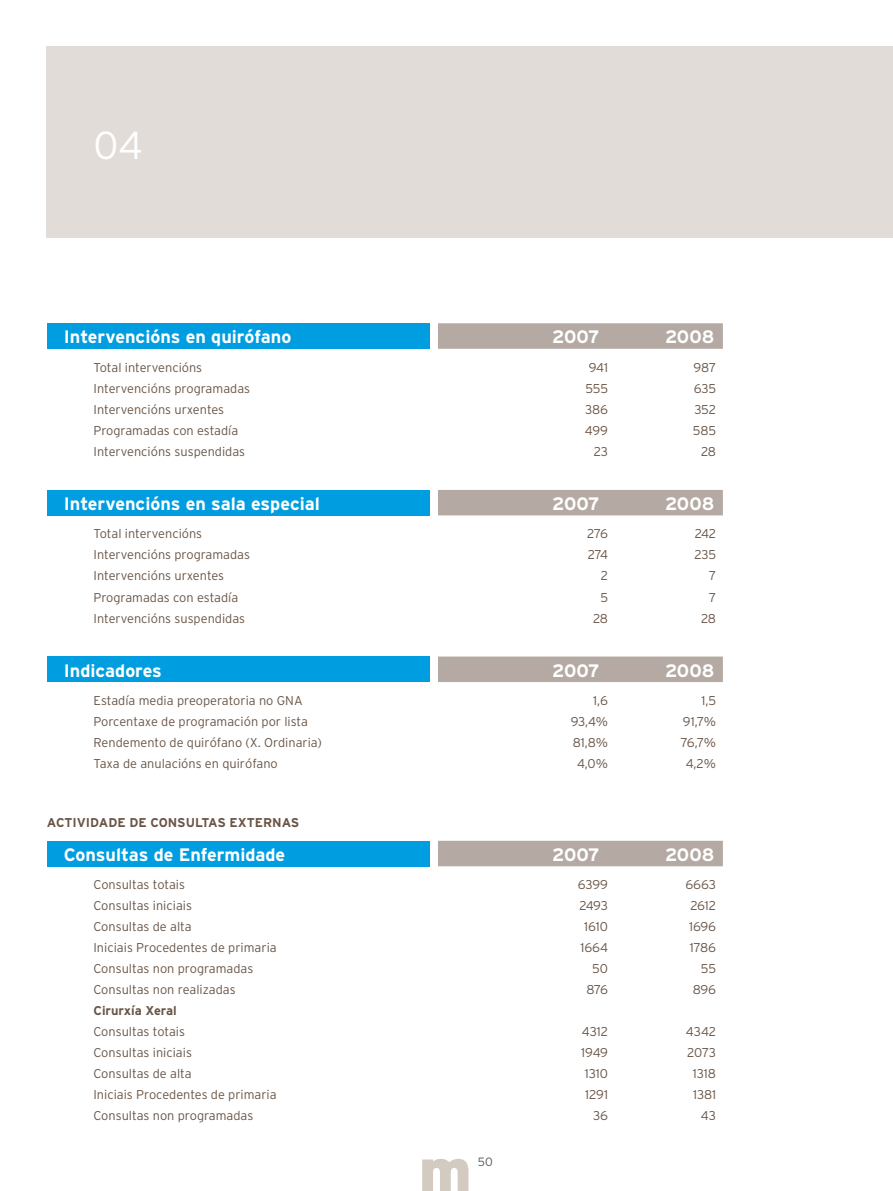
<style>
.page{position:relative;width:893px;height:1191px;background:#fff}
.page>*{position:absolute;margin:0;border:0;box-sizing:border-box;transform-origin:0 0}
.t1{font:900 60px "Interstate";color:#d3cbc1}
.t2{font:300 39px "Interstate";color:#fff}
.t3{font:700 18px "Interstate";color:#fff}
.t4{font:300 12.75px "Interstate";color:#695547}
.t5{font:700 12.75px "Interstate";color:#695547}
.t6{font:300 12px "Interstate";color:#535c55}
</style>
<div class="page">
<div style="left:47px;top:47px;width:846px;height:191px;background:#e1dcd7"></div>
<div style="left:47px;top:323px;width:382px;height:26px;background:#009ee0"></div>
<svg style="left:438px;top:323px;width:285px;height:26px;background:#b5aba4"></svg>
<div style="left:47px;top:490px;width:382px;height:25px;background:#009ee0"></div>
<div style="left:438px;top:490px;width:285px;height:25px;background:#b4aaa3"></div>
<div style="left:47px;top:656px;width:382px;height:26px;background:#009ee0"></div>
<div style="left:438px;top:656px;width:285px;height:26px;background:#b4aaa3"></div>
<div style="left:47px;top:840px;width:382px;height:26px;background:#009ee0"></div>
<div style="left:438px;top:840px;width:285px;height:26px;background:#b4aaa3"></div>
<h2 class="t2" style="left:94px;top:123px;width:51px">04</h2>
<h3 class="t3" style="left:64px;top:327px;width:229px">Intervencións en quirófano</h3>
<h3 class="t3" style="left:552px;top:327px;width:49px">2007</h3>
<h3 class="t3" style="left:665px;top:327px;width:51px">2008</h3>
<p class="t4" style="left:94px;top:360px;width:110px">Total intervencións</p>
<p class="t4" style="left:589px;top:360px;width:21px">941</p>
<p class="t4" style="left:693px;top:360px;width:24px">987</p>
<p class="t4" style="left:94px;top:381px;width:158px">Intervencións programadas</p>
<p class="t4" style="left:585px;top:381px;width:24px">555</p>
<p class="t4" style="left:694px;top:381px;width:24px">635</p>
<p class="t4" style="left:94px;top:402px;width:132px">Intervencións urxentes</p>
<p class="t4" style="left:585px;top:402px;width:24px">386</p>
<p class="t4" style="left:694px;top:402px;width:23px">352</p>
<p class="t4" style="left:94px;top:423px;width:146px">Programadas con estadía</p>
<p class="t4" style="left:585px;top:423px;width:25px">499</p>
<p class="t4" style="left:693px;top:423px;width:25px">585</p>
<p class="t4" style="left:94px;top:444px;width:153px">Intervencións suspendidas</p>
<p class="t4" style="left:594px;top:444px;width:16px">23</p>
<p class="t4" style="left:701px;top:444px;width:16px">28</p>
<h3 class="t3" style="left:64px;top:493px;width:258px">Intervencións en sala especial</h3>
<h3 class="t3" style="left:552px;top:493px;width:49px">2007</h3>
<h3 class="t3" style="left:665px;top:493px;width:51px">2008</h3>
<p class="t4" style="left:94px;top:527px;width:110px">Total intervencións</p>
<p class="t4" style="left:587px;top:527px;width:22px">276</p>
<p class="t4" style="left:695px;top:527px;width:23px">242</p>
<p class="t4" style="left:94px;top:548px;width:158px">Intervencións programadas</p>
<p class="t4" style="left:588px;top:548px;width:22px">274</p>
<p class="t4" style="left:695px;top:548px;width:23px">235</p>
<p class="t4" style="left:94px;top:569px;width:132px">Intervencións urxentes</p>
<p class="t4" style="left:601px;top:569px;width:9px">2</p>
<p class="t4" style="left:709px;top:569px;width:9px">7</p>
<p class="t4" style="left:94px;top:590px;width:146px">Programadas con estadía</p>
<p class="t4" style="left:600px;top:590px;width:9px">5</p>
<p class="t4" style="left:709px;top:590px;width:9px">7</p>
<p class="t4" style="left:94px;top:611px;width:153px">Intervencións suspendidas</p>
<p class="t4" style="left:593px;top:611px;width:16px">28</p>
<p class="t4" style="left:701px;top:611px;width:16px">28</p>
<h3 class="t3" style="left:64px;top:660px;width:100px">Indicadores</h3>
<h3 class="t3" style="left:552px;top:660px;width:49px">2007</h3>
<h3 class="t3" style="left:665px;top:660px;width:51px">2008</h3>
<p class="t4" style="left:94px;top:693px;width:211px">Estadía media preoperatoria no GNA</p>
<p class="t4" style="left:593px;top:693px;width:16px">1,6</p>
<p class="t4" style="left:701px;top:693px;width:16px">1,5</p>
<p class="t4" style="left:94px;top:714px;width:216px">Porcentaxe de programación por lista</p>
<p class="t4" style="left:571px;top:714px;width:39px">93,4%</p>
<p class="t4" style="left:683px;top:714px;width:35px">91,7%</p>
<p class="t4" style="left:94px;top:735px;width:230px">Rendemento de quirófano (X. Ordinaria)</p>
<p class="t4" style="left:573px;top:735px;width:37px">81,8%</p>
<p class="t4" style="left:681px;top:735px;width:37px">76,7%</p>
<p class="t4" style="left:94px;top:756px;width:186px">Taxa de anulacións en quirófano</p>
<p class="t4" style="left:577px;top:756px;width:33px">4,0%</p>
<p class="t4" style="left:686px;top:756px;width:32px">4,2%</p>
<p class="t5" style="left:47px;top:815px;width:18px">Actividade</p>
<p class="t5" style="left:129px;top:815px;width:31px">de consultas</p>
<p class="t5" style="left:230px;top:815px;width:10px">externas</p>
<h3 class="t3" style="left:64px;top:844px;width:223px">Consultas de Enfermidade</h3>
<h3 class="t3" style="left:552px;top:844px;width:49px">2007</h3>
<h3 class="t3" style="left:665px;top:844px;width:51px">2008</h3>
<p class="t4" style="left:94px;top:877px;width:93px">Consultas totais</p>
<p class="t4" style="left:578px;top:877px;width:32px">6399</p>
<p class="t4" style="left:685px;top:877px;width:32px">6663</p>
<p class="t4" style="left:94px;top:898px;width:100px">Consultas iniciais</p>
<p class="t4" style="left:579px;top:898px;width:30px">2493</p>
<p class="t4" style="left:690px;top:898px;width:27px">2612</p>
<p class="t4" style="left:94px;top:919px;width:100px">Consultas de alta</p>
<p class="t4" style="left:584px;top:919px;width:25px">1610</p>
<p class="t4" style="left:689px;top:919px;width:29px">1696</p>
<p class="t4" style="left:94px;top:940px;width:185px">Iniciais Procedentes de primaria</p>
<p class="t4" style="left:580px;top:940px;width:29px">1664</p>
<p class="t4" style="left:690px;top:940px;width:28px">1786</p>
<p class="t4" style="left:94px;top:961px;width:161px">Consultas non programadas</p>
<p class="t4" style="left:592px;top:961px;width:17px">50</p>
<p class="t4" style="left:701px;top:961px;width:17px">55</p>
<p class="t4" style="left:94px;top:982px;width:144px">Consultas non realizadas</p>
<p class="t4" style="left:586px;top:982px;width:23px">876</p>
<p class="t4" style="left:693px;top:982px;width:25px">896</p>
<p class="t5" style="left:94px;top:1003px;width:85px">Cirurxía Xeral</p>
<p class="t4" style="left:94px;top:1024px;width:93px">Consultas totais</p>
<p class="t4" style="left:582px;top:1024px;width:28px">4312</p>
<p class="t4" style="left:686px;top:1024px;width:32px">4342</p>
<p class="t4" style="left:94px;top:1045px;width:100px">Consultas iniciais</p>
<p class="t4" style="left:581px;top:1045px;width:28px">1949</p>
<p class="t4" style="left:687px;top:1045px;width:30px">2073</p>
<p class="t4" style="left:94px;top:1066px;width:100px">Consultas de alta</p>
<p class="t4" style="left:585px;top:1066px;width:25px">1310</p>
<p class="t4" style="left:693px;top:1066px;width:25px">1318</p>
<p class="t4" style="left:94px;top:1087px;width:185px">Iniciais Procedentes de primaria</p>
<p class="t4" style="left:585px;top:1087px;width:24px">1291</p>
<p class="t4" style="left:693px;top:1087px;width:25px">1381</p>
<p class="t4" style="left:94px;top:1108px;width:161px">Consultas non programadas</p>
<p class="t4" style="left:593px;top:1108px;width:16px">36</p>
<p class="t4" style="left:701px;top:1108px;width:17px">43</p>
<h1 class="t1" style="left:419px;top:1135px;width:54px">m</h1>
<p class="t6" style="left:478px;top:1155px;width:16px">50</p>
</div>
